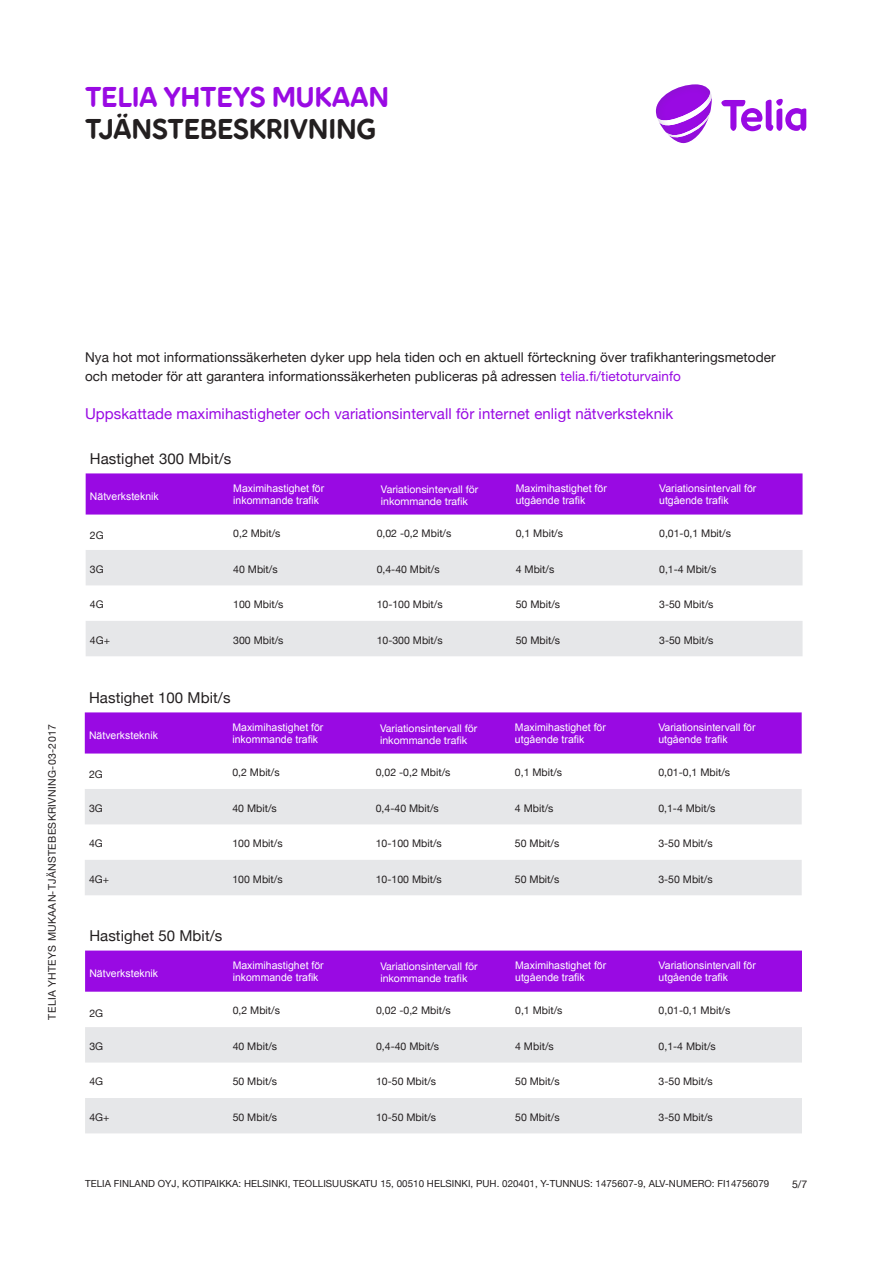
<style>
.page{position:relative;width:893px;height:1263px;background:#fff}
.page>*{position:absolute;margin:0;border:0;box-sizing:border-box;transform-origin:0 0}
.t1{font:28.5px "Pebble";letter-spacing:-.005em;color:#231f20}
.t2{font:28.5px "Pebble";letter-spacing:-.005em;color:#990ae3}
.t3{font:15px "Helvetica Neue";letter-spacing:.005em;color:#990ae3}
.t4{font:15px "Helvetica Neue";letter-spacing:.005em;color:#231f20}
.t5{font:13.5px/18.8px "Helvetica Neue";letter-spacing:.005em;color:#231f20}
.t6{font:10.5px "Helvetica Neue";color:#231f20}
.t7{font:10.5px/12.6px "Arial";color:#fff}
.t8{font:10.5px/12.6px "Helvetica Neue";color:#fff}
.t9{font:10.5px "Helvetica Neue";letter-spacing:.03em;color:#231f20}
.t10{font:9.75px "Helvetica Neue";letter-spacing:.005em;color:#231f20}
.s1{color:#990ae3}
</style>
<div class="page">
<svg style="left:721px;top:99px;width:85px;height:32px"></svg>
<svg style="left:656px;top:84px;width:56px;height:59px"></svg>
<div style="left:86px;top:473px;width:716px;height:41px;background:#990ae3"></div>
<svg style="left:86px;top:550px;width:716px;height:106px;fill:#e6e7e9"></svg>
<div style="left:85px;top:712px;width:717px;height:41px;background:#990ae3"></div>
<svg style="left:85px;top:789px;width:717px;height:106px;fill:#e6e7e9"></svg>
<div style="left:85px;top:950px;width:717px;height:42px;background:#990ae3"></div>
<svg style="left:85px;top:1027px;width:717px;height:106px;fill:#e6e7e9"></svg>
<h1 class="t2" style="left:85px;top:79px;width:306px">TELIA YHTEYS MUKAAN</h1>
<h1 class="t1" style="left:85px;top:111px;width:293px">TJÄNSTEBESKRIVNING</h1>
<p class="t9" style="left:44px;top:1019px;width:297px;rotate:-90deg">TELIA YHTEYS MUKAAN-TJÄNSTEBESKRIVNING-03-2017</p>
<p class="t5" style="left:85px;top:349px;width:692px">Nya hot mot informationssäkerheten dyker upp hela tiden och en aktuell förteckning över trafikhanteringsmetoder och metoder för att garantera informationssäkerheten publiceras på adressen <span class="s1">telia.fi/tietoturvainfo</span></p>
<h2 class="t3" style="left:85px;top:403px;width:590px">Uppskattade maximihastigheter och variationsintervall för internet enligt nätverksteknik</h2>
<h2 class="t4" style="left:90px;top:448px;width:143px">Hastighet 300 Mbit/s</h2>
<p class="t7" style="left:90px;top:490px;width:70px">Nätverksteknik</p>
<p class="t7" style="left:233px;top:482px;width:93px">Maximihastighet för inkommande trafik</p>
<p class="t8" style="left:381px;top:483px;width:99px">Variationsintervall för inkommande trafik</p>
<p class="t7" style="left:516px;top:482px;width:93px">Maximihastighet för utgående trafik</p>
<p class="t7" style="left:659px;top:482px;width:99px">Variationsintervall för utgående trafik</p>
<p class="t6" style="left:90px;top:528px;width:15px">2G</p>
<p class="t6" style="left:233px;top:526px;width:49px">0,2 Mbit/s</p>
<p class="t6" style="left:377px;top:526px;width:76px">0,02 -0,2 Mbit/s</p>
<p class="t6" style="left:516px;top:526px;width:49px">0,1 Mbit/s</p>
<p class="t6" style="left:659px;top:526px;width:73px">0,01-0,1 Mbit/s</p>
<p class="t6" style="left:90px;top:561px;width:15px">3G</p>
<p class="t6" style="left:233px;top:561px;width:46px">40 Mbit/s</p>
<p class="t6" style="left:377px;top:561px;width:65px">0,4-40 Mbit/s</p>
<p class="t6" style="left:516px;top:561px;width:40px">4 Mbit/s</p>
<p class="t6" style="left:659px;top:561px;width:59px">0,1-4 Mbit/s</p>
<p class="t6" style="left:90px;top:597px;width:15px">4G</p>
<p class="t6" style="left:233px;top:597px;width:52px">100 Mbit/s</p>
<p class="t6" style="left:377px;top:597px;width:67px">10-100 Mbit/s</p>
<p class="t6" style="left:516px;top:597px;width:46px">50 Mbit/s</p>
<p class="t6" style="left:659px;top:597px;width:56px">3-50 Mbit/s</p>
<p class="t6" style="left:90px;top:632px;width:22px">4G+</p>
<p class="t6" style="left:233px;top:632px;width:52px">300 Mbit/s</p>
<p class="t6" style="left:377px;top:632px;width:67px">10-300 Mbit/s</p>
<p class="t6" style="left:516px;top:632px;width:46px">50 Mbit/s</p>
<p class="t6" style="left:659px;top:632px;width:56px">3-50 Mbit/s</p>
<h2 class="t4" style="left:89px;top:686px;width:143px">Hastighet 100 Mbit/s</h2>
<p class="t7" style="left:89px;top:729px;width:70px">Nätverksteknik</p>
<p class="t7" style="left:232px;top:721px;width:93px">Maximihastighet för inkommande trafik</p>
<p class="t8" style="left:380px;top:722px;width:99px">Variationsintervall för inkommande trafik</p>
<p class="t7" style="left:515px;top:721px;width:93px">Maximihastighet för utgående trafik</p>
<p class="t7" style="left:658px;top:721px;width:99px">Variationsintervall för utgående trafik</p>
<p class="t6" style="left:89px;top:767px;width:15px">2G</p>
<p class="t6" style="left:232px;top:765px;width:49px">0,2 Mbit/s</p>
<p class="t6" style="left:376px;top:765px;width:76px">0,02 -0,2 Mbit/s</p>
<p class="t6" style="left:515px;top:765px;width:49px">0,1 Mbit/s</p>
<p class="t6" style="left:658px;top:765px;width:73px">0,01-0,1 Mbit/s</p>
<p class="t6" style="left:89px;top:800px;width:15px">3G</p>
<p class="t6" style="left:232px;top:800px;width:46px">40 Mbit/s</p>
<p class="t6" style="left:376px;top:800px;width:65px">0,4-40 Mbit/s</p>
<p class="t6" style="left:515px;top:800px;width:40px">4 Mbit/s</p>
<p class="t6" style="left:658px;top:800px;width:59px">0,1-4 Mbit/s</p>
<p class="t6" style="left:89px;top:836px;width:15px">4G</p>
<p class="t6" style="left:232px;top:836px;width:52px">100 Mbit/s</p>
<p class="t6" style="left:376px;top:836px;width:67px">10-100 Mbit/s</p>
<p class="t6" style="left:515px;top:836px;width:46px">50 Mbit/s</p>
<p class="t6" style="left:658px;top:836px;width:56px">3-50 Mbit/s</p>
<p class="t6" style="left:89px;top:871px;width:22px">4G+</p>
<p class="t6" style="left:232px;top:871px;width:52px">100 Mbit/s</p>
<p class="t6" style="left:376px;top:871px;width:67px">10-100 Mbit/s</p>
<p class="t6" style="left:515px;top:871px;width:46px">50 Mbit/s</p>
<p class="t6" style="left:658px;top:871px;width:56px">3-50 Mbit/s</p>
<h2 class="t4" style="left:89px;top:925px;width:135px">Hastighet 50 Mbit/s</h2>
<p class="t7" style="left:89px;top:967px;width:70px">Nätverksteknik</p>
<p class="t7" style="left:233px;top:959px;width:93px">Maximihastighet för inkommande trafik</p>
<p class="t8" style="left:380px;top:960px;width:99px">Variationsintervall för inkommande trafik</p>
<p class="t7" style="left:515px;top:959px;width:93px">Maximihastighet för utgående trafik</p>
<p class="t7" style="left:659px;top:959px;width:99px">Variationsintervall för utgående trafik</p>
<p class="t6" style="left:89px;top:1005px;width:15px">2G</p>
<p class="t6" style="left:233px;top:1003px;width:49px">0,2 Mbit/s</p>
<p class="t6" style="left:376px;top:1003px;width:76px">0,02 -0,2 Mbit/s</p>
<p class="t6" style="left:515px;top:1003px;width:49px">0,1 Mbit/s</p>
<p class="t6" style="left:659px;top:1003px;width:73px">0,01-0,1 Mbit/s</p>
<p class="t6" style="left:89px;top:1038px;width:15px">3G</p>
<p class="t6" style="left:233px;top:1038px;width:46px">40 Mbit/s</p>
<p class="t6" style="left:376px;top:1038px;width:65px">0,4-40 Mbit/s</p>
<p class="t6" style="left:515px;top:1038px;width:40px">4 Mbit/s</p>
<p class="t6" style="left:659px;top:1038px;width:59px">0,1-4 Mbit/s</p>
<p class="t6" style="left:89px;top:1074px;width:15px">4G</p>
<p class="t6" style="left:233px;top:1074px;width:46px">50 Mbit/s</p>
<p class="t6" style="left:376px;top:1074px;width:62px">10-50 Mbit/s</p>
<p class="t6" style="left:515px;top:1074px;width:46px">50 Mbit/s</p>
<p class="t6" style="left:659px;top:1074px;width:56px">3-50 Mbit/s</p>
<p class="t6" style="left:89px;top:1109px;width:22px">4G+</p>
<p class="t6" style="left:233px;top:1109px;width:46px">50 Mbit/s</p>
<p class="t6" style="left:376px;top:1109px;width:62px">10-50 Mbit/s</p>
<p class="t6" style="left:515px;top:1109px;width:46px">50 Mbit/s</p>
<p class="t6" style="left:659px;top:1109px;width:56px">3-50 Mbit/s</p>
<p class="t10" style="left:85px;top:1177px;width:686px">TELIA FINLAND OYJ, KOTIPAIKKA: HELSINKI, TEOLLISUUSKATU 15, 00510 HELSINKI, PUH. 020401, Y-TUNNUS: 1475607-9, ALV-NUMERO: FI14756079</p>
<p class="t6" style="left:792px;top:1176px;width:17px">5/7</p>
</div>
